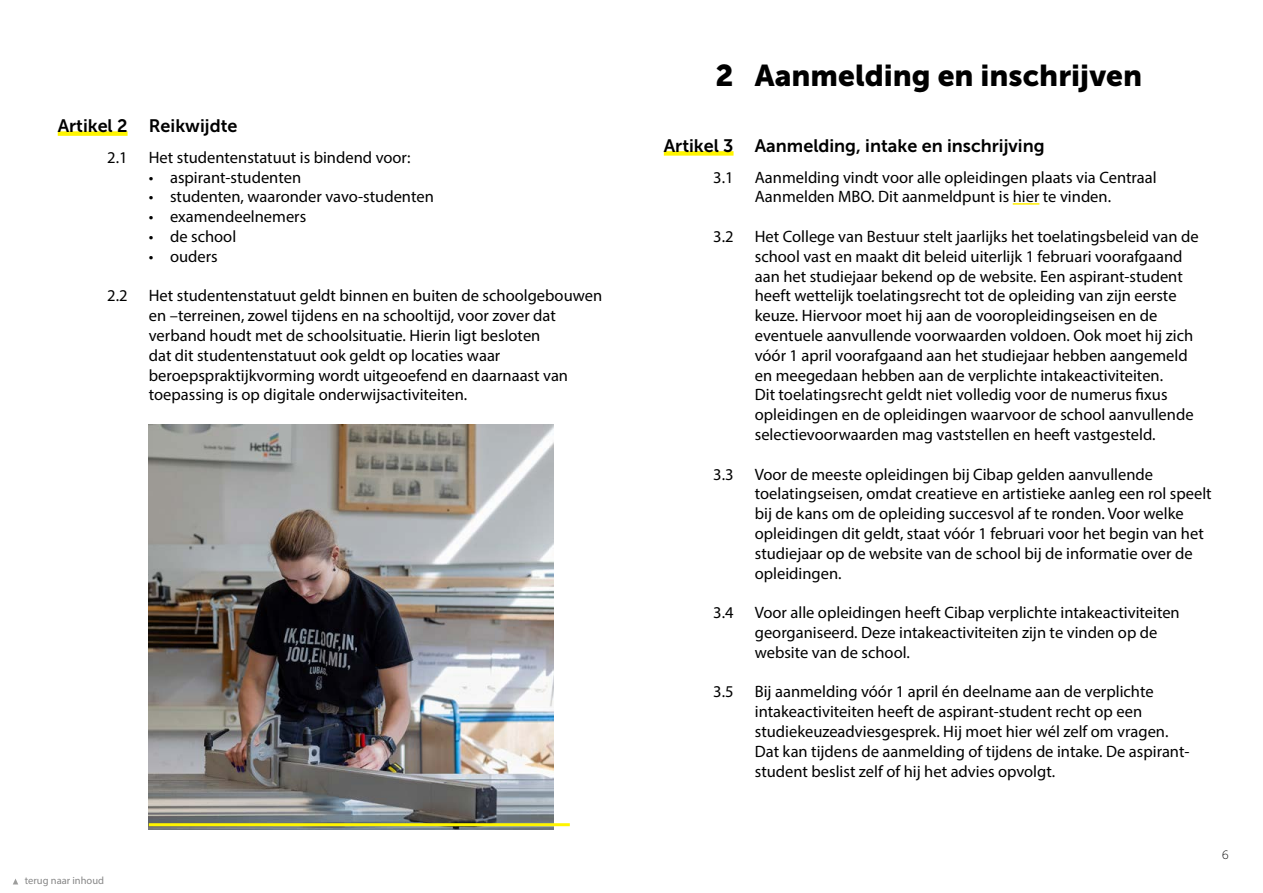
<style>
.page{position:relative;width:1263px;height:893px;background:#fff}
.page>*{position:absolute;margin:0;border:0;box-sizing:border-box;transform-origin:0 0}
._03-Kop_20_pt{font:30px "Museo Sans 900";color:#000}
._03-Kop_13_pt_TF{font:18px "Museo Sans 700";color:#000}
._04-Tekstkop_opsom{font:16.5px/19.8px "Myriad Pro";color:#000}
._00-Tekst{font:16.5px "Myriad Pro";color:#000}
.t1{font:12px "Museo Sans 100";color:#000}
.t2{font:10.5px "Myriad Pro";color:#878787}
</style>
<div class="page">
<img style="left:149px;top:425px;width:404px;height:404px">
<hr style="left:149px;top:823px;width:421px;height:3px;background:#fff500">
<div style="left:664px;top:151px;width:69px;height:5px;background:#fff500"></div>
<hr style="left:1013px;top:203px;width:26px;height:2px;background:#ffed00">
<div style="left:58px;top:131px;width:70px;height:5px;background:#fff500"></div>
<svg style="left:13px;top:879px;width:5px;height:5px"></svg>
<p class="_03-Kop_13_pt_TF" style="left:58px;top:116px;width:181px">Artikel 2 Reikwijdte</p>
<p class="_04-Tekstkop_opsom" style="left:107px;top:147px;width:22px">2.1</p>
<p class="_04-Tekstkop_opsom" style="left:149px;top:147px;width:263px">Het studentenstatuut is bindend voor:</p>
<p class="_00-Tekst" style="left:149px;top:167px;width:154px">• aspirant-studenten</p>
<p class="_00-Tekst" style="left:149px;top:187px;width:286px">• studenten, waaronder vavo-studenten</p>
<p class="_00-Tekst" style="left:149px;top:206px;width:159px">• examendeelnemers</p>
<p class="_00-Tekst" style="left:149px;top:226px;width:89px">• de school</p>
<p class="_00-Tekst" style="left:149px;top:246px;width:70px">• ouders</p>
<p class="_04-Tekstkop_opsom" style="left:107px;top:286px;width:22px">2.2</p>
<p class="_04-Tekstkop_opsom" style="left:149px;top:286px;width:455px">Het studentenstatuut geldt binnen en buiten de schoolgebouwen en –terreinen, zowel tijdens en na schooltijd, voor zover dat verband houdt met de schoolsituatie. Hierin ligt besloten<br>dat dit studentenstatuut ook geldt op locaties waar beroepspraktijkvorming wordt uitgeoefend en daarnaast van toepassing is op digitale onderwijsactiviteiten.</p>
<p class="t2" style="left:25px;top:874px;width:81px">terug naar inhoud</p>
<p class="_03-Kop_20_pt" style="left:715px;top:59px;width:428px">2 Aanmelding en inschrijven</p>
<p class="_03-Kop_13_pt_TF" style="left:664px;top:136px;width:382px">Artikel 3 Aanmelding, intake en inschrijving</p>
<p class="_04-Tekstkop_opsom" style="left:713px;top:167px;width:22px">3.1</p>
<p class="_04-Tekstkop_opsom" style="left:755px;top:167px;width:403px">Aanmelding vindt voor alle opleidingen plaats via Centraal<br>Aanmelden MBO. Dit aanmeldpunt is hier te vinden.</p>
<p class="_04-Tekstkop_opsom" style="left:713px;top:226px;width:22px">3.2</p>
<p class="_04-Tekstkop_opsom" style="left:755px;top:226px;width:445px">Het College van Bestuur stelt jaarlijks het toelatingsbeleid van de school vast en maakt dit beleid uiterlijk 1 februari voorafgaand aan het studiejaar bekend op de website. Een aspirant-student heeft wettelijk toelatingsrecht tot de opleiding van zijn eerste keuze. Hiervoor moet hij aan de vooropleidingseisen en de eventuele aanvullende voorwaarden voldoen. Ook moet hij zich vóór 1 april voorafgaand aan het studiejaar hebben aangemeld en meegedaan hebben aan de verplichte intakeactiviteiten.<br>Dit toelatingsrecht geldt niet volledig voor de numerus fixus opleidingen en de opleidingen waarvoor de school aanvullende selectievoorwaarden mag vaststellen en heeft vastgesteld.</p>
<p class="_04-Tekstkop_opsom" style="left:713px;top:464px;width:22px">3.3</p>
<p class="_04-Tekstkop_opsom" style="left:755px;top:464px;width:458px">Voor de meeste opleidingen bij Cibap gelden aanvullende toelatingseisen, omdat creatieve en artistieke aanleg een rol speelt bij de kans om de opleiding succesvol af te ronden. Voor welke opleidingen dit geldt, staat vóór 1 februari voor het begin van het studiejaar op de website van de school bij de informatie over de opleidingen.</p>
<p class="_04-Tekstkop_opsom" style="left:713px;top:602px;width:22px">3.4</p>
<p class="_04-Tekstkop_opsom" style="left:755px;top:602px;width:426px">Voor alle opleidingen heeft Cibap verplichte intakeactiviteiten georganiseerd. Deze intakeactiviteiten zijn te vinden op de website van de school.</p>
<p class="_04-Tekstkop_opsom" style="left:713px;top:682px;width:22px">3.5</p>
<p class="_04-Tekstkop_opsom" style="left:755px;top:682px;width:436px">Bij aanmelding vóór 1 april én deelname aan de verplichte intakeactiviteiten heeft de aspirant-student recht op een studiekeuzeadviesgesprek. Hij moet hier wél zelf om vragen.<br>Dat kan tijdens de aanmelding of tijdens de intake. De aspirant&shy;student beslist zelf of hij het advies opvolgt.</p>
<p class="t1" style="left:1222px;top:848px;width:9px">6</p>
</div>
